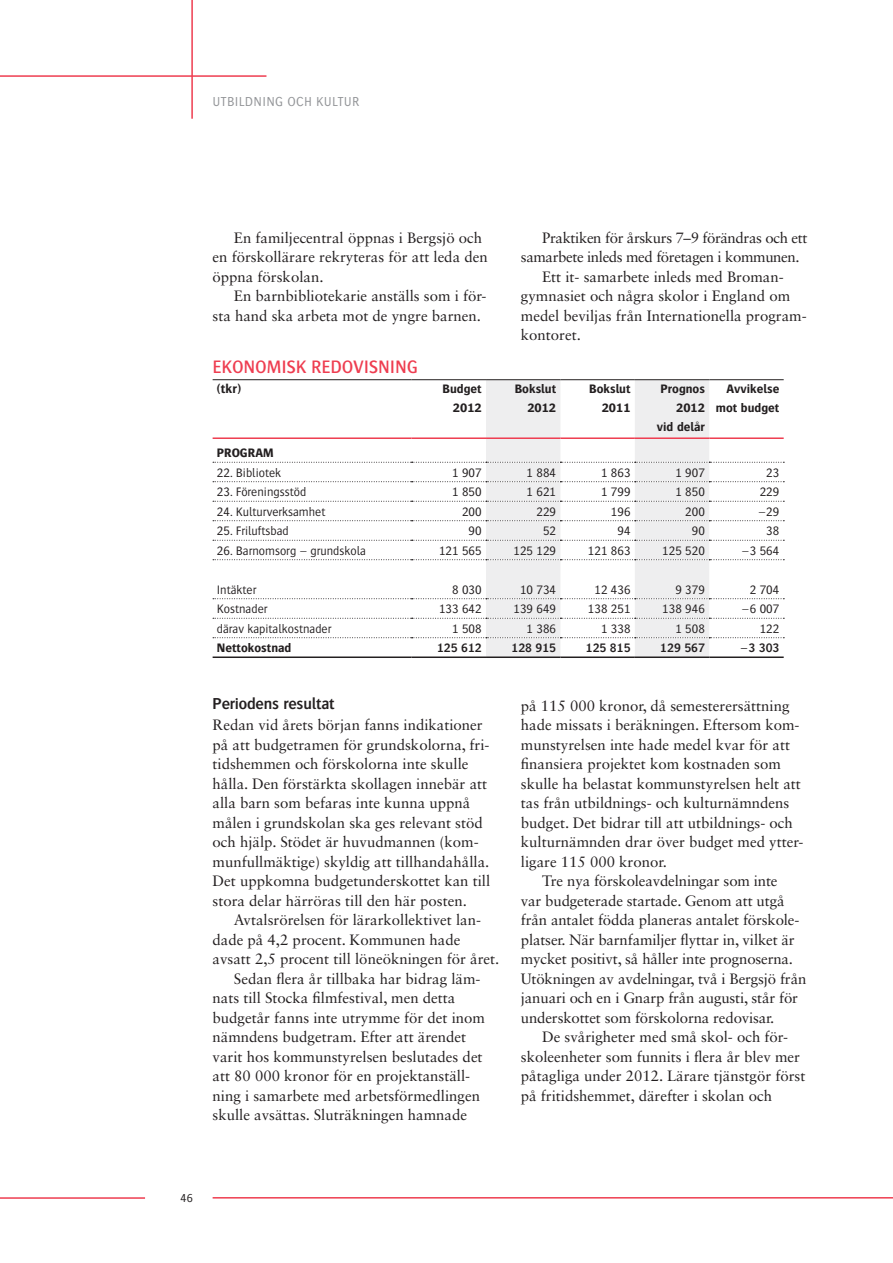
<style>
.page{position:relative;width:893px;height:1263px;background:#fff}
.page>*{position:absolute;margin:0;border:0;box-sizing:border-box;transform-origin:0 0}
.t1{font:500 18.75px "Bosis Std";letter-spacing:-.01em;color:#ee3d50}
.t2{font:600 16.5px "Bosis Std";letter-spacing:-.01em;color:#231f20}
.t3{font:15px/19.5px "Sabon LT Std";color:#231f20}
.t4{font:15px "Sabon LT Std";letter-spacing:-.025em;color:#231f20}
.t5{font:300 13.5px "Bosis Std";letter-spacing:.025em;color:#939598}
.t6{font:700 13.2px "Bosis Std";color:#231f20}
.t7{font:300 12.75px "Bosis Std";color:#231f20}
.t8{font:700 12.75px/19.5px "Bosis Std";color:#231f20;text-align:right}
.t9{font:600 12.75px "Bosis Std";color:#231f20}
.t10{font:300 12px "Bosis Std";color:#231f20}
</style>
<div class="page">
<hr style="left:213px;top:1197px;width:680px;height:1px;background:#ee3d50">
<hr style="left:0;top:1197px;width:145px;height:2px;background:#ee3d50">
<hr style="left:191px;top:0;width:2px;height:119px;background:#ee3d50">
<hr style="left:0;top:75px;width:266px;height:2px;background:#ee3d50">
<svg style="left:213px;top:380px;width:571px;height:276px"></svg>
<hr style="left:213px;top:379px;width:199px;height:1px;background:#231f20">
<hr style="left:412px;top:379px;width:74px;height:1px;background:#231f20">
<hr style="left:486px;top:379px;width:74px;height:1px;background:#231f20">
<hr style="left:560px;top:379px;width:75px;height:1px;background:#231f20">
<hr style="left:635px;top:379px;width:74px;height:1px;background:#231f20">
<hr style="left:709px;top:379px;width:75px;height:1px;background:#231f20">
<hr style="left:213px;top:656px;width:199px;height:2px;background:#231f20">
<hr style="left:412px;top:656px;width:74px;height:2px;background:#231f20">
<hr style="left:486px;top:656px;width:74px;height:2px;background:#231f20">
<hr style="left:560px;top:656px;width:75px;height:2px;background:#231f20">
<hr style="left:635px;top:656px;width:74px;height:2px;background:#231f20">
<hr style="left:709px;top:656px;width:75px;height:2px;background:#231f20">
<hr style="left:213px;top:437px;width:199px;height:2px;background:#ee3d50">
<hr style="left:412px;top:437px;width:74px;height:2px;background:#ee3d50">
<hr style="left:486px;top:437px;width:74px;height:2px;background:#ee3d50">
<hr style="left:560px;top:437px;width:75px;height:2px;background:#ee3d50">
<hr style="left:635px;top:437px;width:74px;height:2px;background:#ee3d50">
<hr style="left:709px;top:437px;width:75px;height:2px;background:#ee3d50">
<p class="t5" style="left:213px;top:94px;width:112px">Utbildning och kultu</p>
<p class="t5" style="left:352px;top:94px;width:9px">r</p>
<p class="t3" style="left:213px;top:228px;width:277px;text-indent:21px">En familjecentral öppnas i Bergsjö och en förskollärare rekryteras för att leda den öppna förskolan.</p>
<p class="t3" style="left:213px;top:286px;width:275px;text-indent:21px">En barnbibliotekarie anställs som i för&shy;sta hand ska arbeta mot de yngre barnen.</p>
<p class="t4" style="left:542px;top:229px;width:267px">Praktiken för årskurs 7–9 förändras och ett</p>
<p class="t4" style="left:521px;top:248px;width:280px">samarbete inleds med företagen i kommunen.</p>
<p class="t3" style="left:542px;top:267px;width:243px">Ett it- samarbete inleds med Broman-</p>
<p class="t3" style="left:521px;top:286px;width:271px">gymnasiet och några skolor i England om</p>
<p class="t3" style="left:521px;top:306px;width:287px">medel beviljas från Internationella program-</p>
<p class="t3" style="left:521px;top:325px;width:62px">kontoret.</p>
<p class="t1" style="left:213px;top:357px;width:31px">EKONOMIS</p>
<p class="t1" style="left:296px;top:357px;width:56px">K REDOVISNIN</p>
<p class="t1" style="left:407px;top:357px;width:13px">G</p>
<p class="t6" style="left:217px;top:381px;width:26px">(tkr)</p>
<p class="t8" style="left:443px;top:379px;width:41px">Budget</p>
<p class="t8" style="left:515px;top:379px;width:43px">Bokslut</p>
<p class="t8" style="left:589px;top:379px;width:43px">Bokslut</p>
<p class="t8" style="left:661px;top:379px;width:46px">Prognos</p>
<p class="t8" style="left:726px;top:379px;width:54px">Avvikelse</p>
<p class="t8" style="left:453px;top:398px;width:30px">2012</p>
<p class="t8" style="left:527px;top:398px;width:30px">2012</p>
<p class="t8" style="left:602px;top:398px;width:30px">2011</p>
<p class="t8" style="left:657px;top:398px;width:50px">2012 vid delår</p>
<p class="t8" style="left:716px;top:398px;width:65px">mot budget</p>
<p class="t8" style="left:217px;top:443px;width:58px">PROGRAM</p>
<p class="t7" style="left:217px;top:466px;width:66px">22. Bibliotek</p>
<p class="t7" style="left:452px;top:466px;width:31px">1 907</p>
<p class="t7" style="left:527px;top:466px;width:31px">1 884</p>
<p class="t7" style="left:601px;top:466px;width:31px">1 863</p>
<p class="t7" style="left:675px;top:466px;width:31px">1 907</p>
<p class="t7" style="left:766px;top:466px;width:15px">23</p>
<p class="t7" style="left:217px;top:485px;width:91px">23. Föreningsstöd</p>
<p class="t7" style="left:452px;top:485px;width:31px">1 850</p>
<p class="t7" style="left:527px;top:485px;width:31px">1 621</p>
<p class="t7" style="left:601px;top:485px;width:31px">1 799</p>
<p class="t7" style="left:675px;top:485px;width:31px">1 850</p>
<p class="t7" style="left:760px;top:485px;width:21px">229</p>
<p class="t7" style="left:217px;top:505px;width:110px">24. Kulturverksamhet</p>
<p class="t7" style="left:462px;top:505px;width:21px">200</p>
<p class="t7" style="left:536px;top:505px;width:21px">229</p>
<p class="t7" style="left:611px;top:505px;width:21px">196</p>
<p class="t7" style="left:685px;top:505px;width:21px">200</p>
<p class="t7" style="left:758px;top:505px;width:23px">–29</p>
<p class="t7" style="left:217px;top:524px;width:73px">25. Friluftsbad</p>
<p class="t7" style="left:469px;top:524px;width:15px">90</p>
<p class="t7" style="left:543px;top:524px;width:15px">52</p>
<p class="t7" style="left:617px;top:524px;width:15px">94</p>
<p class="t7" style="left:692px;top:524px;width:15px">90</p>
<p class="t7" style="left:766px;top:524px;width:15px">38</p>
<p class="t7" style="left:217px;top:544px;width:151px">26. Barnomsorg – grundskola</p>
<p class="t7" style="left:439px;top:544px;width:44px">121 565</p>
<p class="t7" style="left:513px;top:544px;width:44px">125 129</p>
<p class="t7" style="left:588px;top:544px;width:44px">121 863</p>
<p class="t7" style="left:662px;top:544px;width:44px">125 520</p>
<p class="t7" style="left:742px;top:544px;width:39px">–3 564</p>
<p class="t7" style="left:217px;top:583px;width:41px">I ntäkter</p>
<p class="t7" style="left:452px;top:583px;width:31px">8 030</p>
<p class="t7" style="left:520px;top:583px;width:38px">10 734</p>
<p class="t7" style="left:594px;top:583px;width:38px">12 436</p>
<p class="t7" style="left:675px;top:583px;width:31px">9 379</p>
<p class="t7" style="left:750px;top:583px;width:31px">2 704</p>
<p class="t7" style="left:217px;top:602px;width:52px">Kostnader</p>
<p class="t7" style="left:439px;top:602px;width:44px">133 642</p>
<p class="t7" style="left:513px;top:602px;width:44px">139 649</p>
<p class="t7" style="left:588px;top:602px;width:44px">138 251</p>
<p class="t7" style="left:662px;top:602px;width:44px">138 946</p>
<p class="t7" style="left:742px;top:602px;width:39px">–6 007</p>
<p class="t7" style="left:217px;top:622px;width:116px">därav kapitalkostnader</p>
<p class="t7" style="left:452px;top:622px;width:31px">1 508</p>
<p class="t7" style="left:527px;top:622px;width:31px">1 386</p>
<p class="t7" style="left:601px;top:622px;width:31px">1 338</p>
<p class="t7" style="left:675px;top:622px;width:31px">1 508</p>
<p class="t7" style="left:760px;top:622px;width:21px">122</p>
<p class="t8" style="left:217px;top:638px;width:76px">Nettokostnad</p>
<p class="t9" style="left:437px;top:641px;width:46px">125 612</p>
<p class="t9" style="left:511px;top:641px;width:46px">128 915</p>
<p class="t9" style="left:586px;top:641px;width:46px">125 815</p>
<p class="t9" style="left:660px;top:641px;width:46px">129 567</p>
<p class="t9" style="left:740px;top:641px;width:40px">–3 303</p>
<p class="t2" style="left:213px;top:695px;width:124px">Periodens resultat</p>
<p class="t3" style="left:213px;top:715px;width:279px">Redan vid årets början fanns indikationer på att budgetramen för grundskolorna, fri&shy;tidshemmen och förskolorna inte skulle hålla. Den förstärkta skollagen innebär att alla barn som befaras inte kunna uppnå målen i grundskolan ska ges relevant stöd och hjälp. Stödet är huvudmannen (kom&shy;munfullmäktige) skyldig att tillhandahålla.<br>Det uppkomna budgetunderskottet kan till stora delar härröras till den här posten.</p>
<p class="t3" style="left:234px;top:910px;width:249px">Avtalsrörelsen för lärarkollektivet lan-</p>
<p class="t3" style="left:213px;top:930px;width:249px">dade på 4,2 procent. Kommunen hade</p>
<p class="t3" style="left:213px;top:949px;width:288px">avsatt 2,5 procent till löneökningen för året.</p>
<p class="t3" style="left:234px;top:969px;width:248px">Sedan flera år tillbaka har bidrag läm-</p>
<p class="t3" style="left:213px;top:988px;width:244px">nats till Stocka filmfestival, men detta</p>
<p class="t3" style="left:213px;top:1008px;width:274px">budgetår fanns inte utrymme för det inom</p>
<p class="t3" style="left:213px;top:1027px;width:255px">nämndens budgetram. Efter att ärendet</p>
<p class="t3" style="left:213px;top:1047px;width:272px">varit hos kommunstyrelsen beslutades det</p>
<p class="t3" style="left:213px;top:1066px;width:259px">att 80 000 kronor för en projektanställ-</p>
<p class="t3" style="left:213px;top:1086px;width:269px">ning i samarbete med arbetsförmedlingen</p>
<p class="t3" style="left:213px;top:1105px;width:256px">skulle avsättas. Sluträkningen hamnade</p>
<p class="t3" style="left:521px;top:696px;width:270px">på 115 000 kronor, då semesterersättning</p>
<p class="t3" style="left:521px;top:715px;width:280px">hade missats i beräkningen. Eftersom kom-</p>
<p class="t3" style="left:521px;top:735px;width:271px">munstyrelsen inte hade medel kvar för att</p>
<p class="t3" style="left:521px;top:754px;width:262px">finansiera projektet kom kostnaden som</p>
<p class="t3" style="left:521px;top:774px;width:282px">skulle ha belastat kommunstyrelsen helt att</p>
<p class="t3" style="left:521px;top:793px;width:270px">tas från utbildnings- och kulturnämndens</p>
<p class="t3" style="left:521px;top:813px;width:274px">budget. Det bidrar till att utbildnings- och</p>
<p class="t3" style="left:521px;top:832px;width:284px">kulturnämnden drar över budget med ytter-</p>
<p class="t3" style="left:521px;top:852px;width:147px">ligare 115 000 kronor.</p>
<p class="t3" style="left:542px;top:871px;width:237px">Tre nya förskoleavdelningar som inte</p>
<p class="t3" style="left:521px;top:891px;width:265px">var budgeterade startade. Genom att utgå</p>
<p class="t3" style="left:521px;top:910px;width:280px">från antalet födda planeras antalet förskole-</p>
<p class="t3" style="left:521px;top:930px;width:275px">platser. När barnfamiljer flyttar in, vilket är</p>
<p class="t3" style="left:521px;top:949px;width:274px">mycket positivt, så håller inte prognoserna.</p>
<p class="t3" style="left:521px;top:969px;width:287px">Utökningen av avdelningar, två i Bergsjö från</p>
<p class="t3" style="left:521px;top:988px;width:279px">januari och en i Gnarp från augusti, står för</p>
<p class="t3" style="left:521px;top:1008px;width:255px">underskottet som förskolorna redovisar.</p>
<p class="t3" style="left:542px;top:1027px;width:247px">De svårigheter med små skol- och för-</p>
<p class="t3" style="left:521px;top:1047px;width:281px">skoleenheter som funnits i flera år blev mer</p>
<p class="t3" style="left:521px;top:1066px;width:286px">påtagliga under 2012. Lärare tjänstgör först</p>
<p class="t3" style="left:521px;top:1086px;width:253px">på fritidshemmet, därefter i skolan och</p>
<p class="t10" style="left:180px;top:1191px;width:14px">46</p>
</div>
